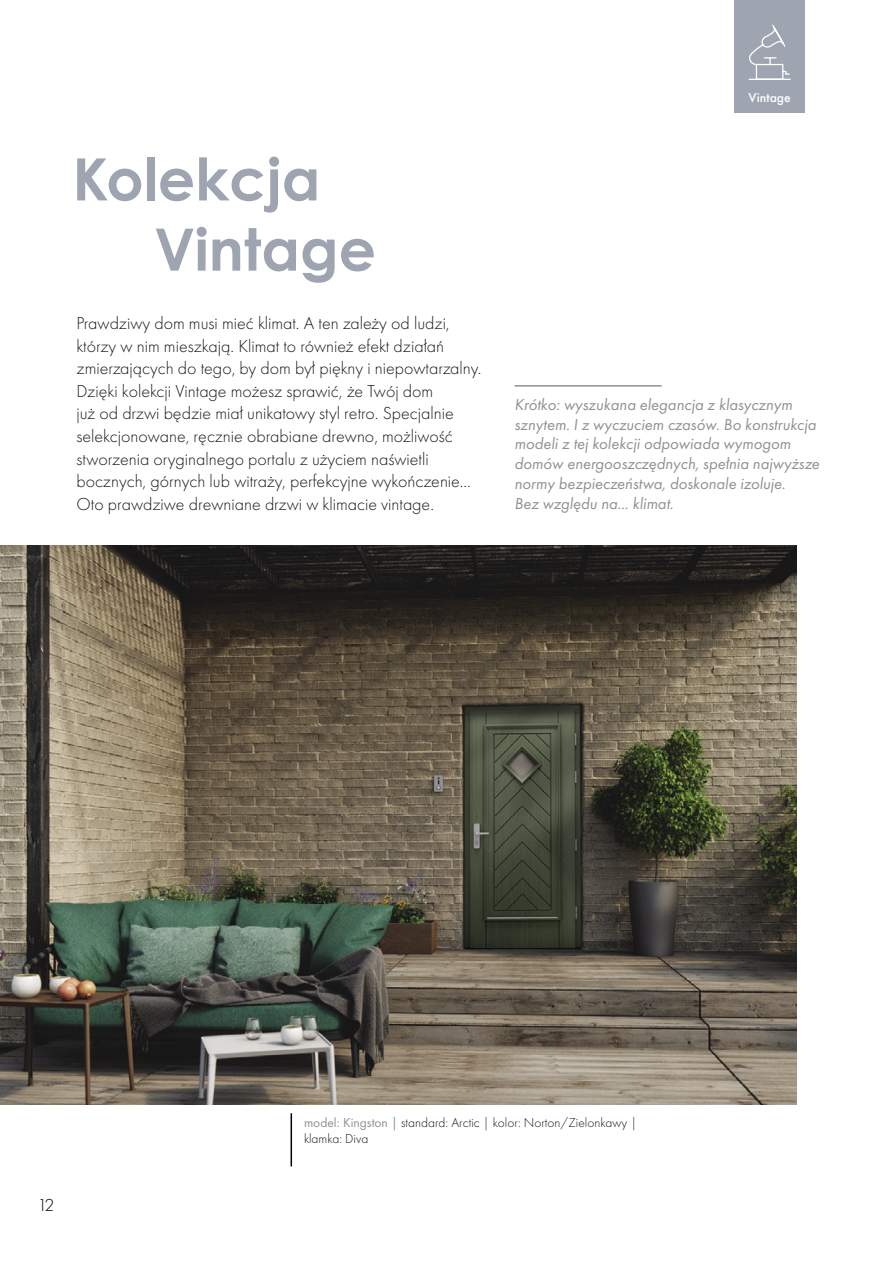
<style>
.page{position:relative;width:893px;height:1263px;background:#fff}
.page>*{position:absolute;margin:0;border:0;box-sizing:border-box;transform-origin:0 0}
.t1{font:700 58.5px/70.2px "Century Gothic Pro";color:#9ea5b1}
.t2{font:300 18px/22.5px "Futura PT";color:#191919}
.t3{font:300 18px "Futura PT";color:#000}
.t4{font:italic 16.5px/19.8px "Futura PT";color:#8f9295}
.t5{font:300 13.5px/16.2px "Futura PT";color:#191919}
.t6{font:500 12px "Futura";color:#fff}
.s1{font-weight:400;color:#8f9295}
</style>
<div class="page">
<div style="left:734px;top:0;width:71px;height:113px;background:#9ea5b1"></div>
<hr style="left:291px;top:1113px;width:1px;height:53px;background:#000">
<hr style="left:514px;top:385px;width:148px;height:2px;background:#8f9295">
<img style="left:0;top:546px;width:797px;height:558px">
<svg style="left:748px;top:24px;width:43px;height:56px"></svg>
<h1 class="t1" style="left:154px;top:143px;width:223px;text-indent:-82px">Kolekcja<br>Vintage</h1>
<p class="t2" style="left:77px;top:312px;width:407px">Prawdziwy dom musi mieć klimat. A ten zależy od ludzi, którzy w nim mieszkają. Klimat to również efekt działań zmierzających do tego, by dom był piękny i niepowtarzalny.<br>Dzięki kolekcji Vintage możesz sprawić, że Twój dom<br>już od drzwi będzie miał unikatowy styl retro. Specjalnie selekcjonowane, ręcznie obrabiane drewno, możliwość stworzenia oryginalnego portalu z użyciem naświetli bocznych, górnych lub witraży, perfekcyjne wykończenie...<br>Oto prawdziwe drewniane drzwi w klimacie vintage.</p>
<p class="t6" style="left:748px;top:90px;width:44px">Vintage</p>
<p class="t4" style="left:514px;top:394px;width:307px">Krótko: wyszukana elegancja z klasycznym sznytem. I z wyczuciem czasów. Bo konstrukcja modeli z tej kolekcji odpowiada wymogom domów energooszczędnych, spełnia najwyższe normy bezpieczeństwa, doskonale izoluje.<br>Bez względu na... klimat.</p>
<p class="t3" style="left:37px;top:1195px;width:18px">12</p>
<p class="t5" style="left:304px;top:1114px;width:335px"><span class="s1">model: Kingston |</span> standard: Arctic | kolor: Norton/Zielonkawy | klamka: Diva</p>
</div>
